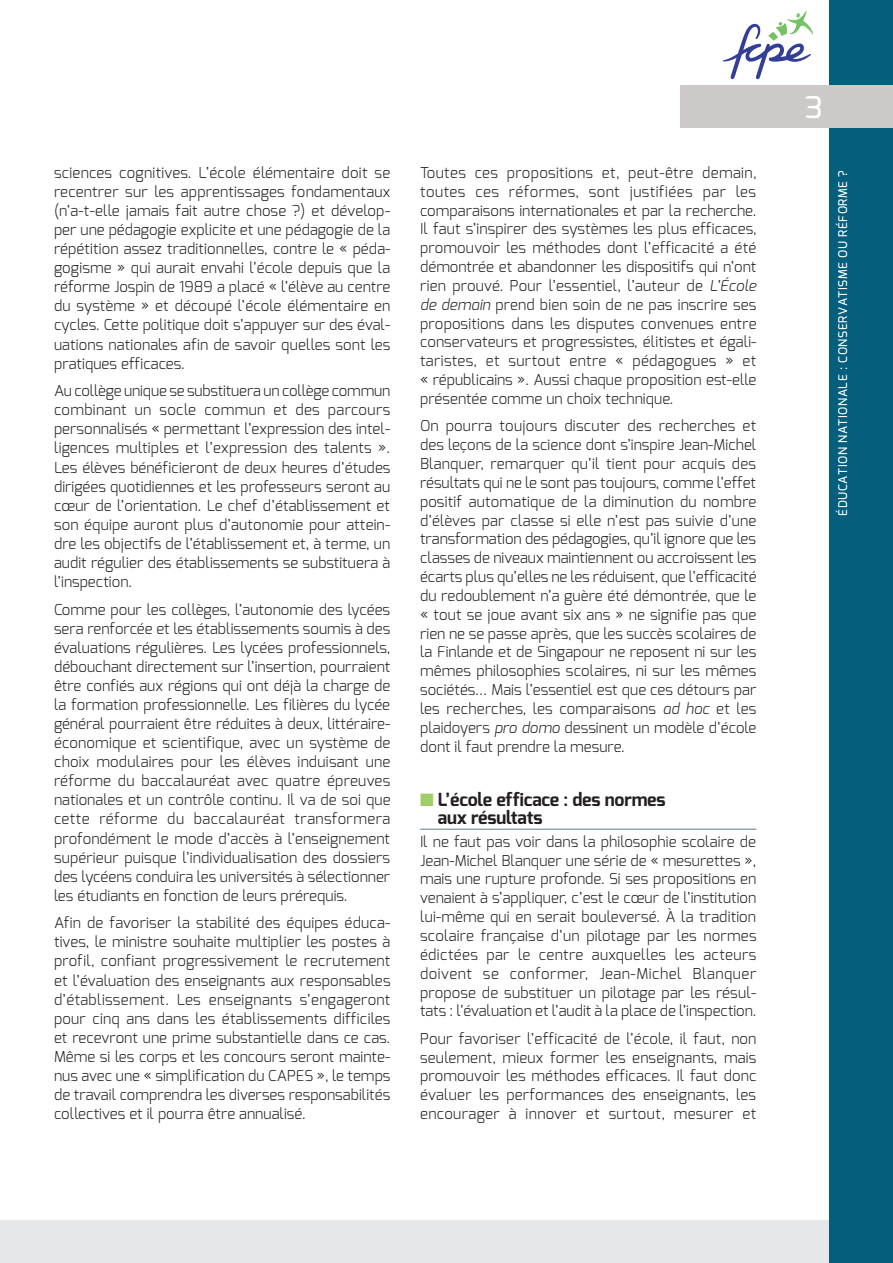
<style>
.page{position:relative;width:893px;height:1263px;background:#fff}
.page>*{position:absolute;margin:0;border:0;box-sizing:border-box;transform-origin:0 0}
.t1{font:500 30px "Exo";color:#fff}
.inter{font:700 18px/18.1px "Exo";letter-spacing:-.01em;color:#231f20}
.Texte{font:300 15px/19px "Exo";letter-spacing:.005em;color:#231f20;text-align:justify}
.t2{font:500 12px "Exo";letter-spacing:.05em;color:#fff}
.s1{font-style:italic}
.s2{color:#9fce66}
</style>
<div class="page">
<svg style="left:723px;top:11px;width:90px;height:69px"></svg>
<hr style="left:420px;top:829px;width:336px;height:1px;background:#758a93">
<div style="left:0;top:1220px;width:893px;height:43px;background:#e6e7e9"></div>
<div style="left:829px;top:0;width:64px;height:1263px;background:#045e7c"></div>
<div style="left:680px;top:85px;width:213px;height:43px;background:#cdc9c8"></div>
<p class="Texte" style="left:54px;top:163px;width:338px">sciences cognitives. L’école élémentaire doit se recentrer sur les apprentissages fondamentaux (n’a-t-elle jamais fait autre chose ?) et dévelop&shy;per une pédagogie explicite et une pédagogie de la répétition assez traditionnelles, contre le « péda&shy;gogisme » qui aurait envahi l’école depuis que la réforme Jospin de 1989 a placé « l’élève au centre du système » et découpé l’école élémentaire en cycles. Cette politique doit s’appuyer sur des éval&shy;uations nationales afin de savoir quelles sont les pratiques efficaces.</p>
<p class="Texte" style="left:54px;top:381px;width:338px">Au collège unique se substituera un collège commun combinant un socle commun et des parcours personnalisés « permettant l’expression des intel&shy;ligences multiples et l’expression des talents ».<br>Les élèves bénéficieront de deux heures d’études dirigées quotidiennes et les professeurs seront au cœur de l’orientation. Le chef d’établissement et son équipe auront plus d’autonomie pour attein&shy;dre les objectifs de l’établissement et, à terme, un audit régulier des établissements se substituera à l’inspection.</p>
<p class="Texte" style="left:54px;top:600px;width:338px">Comme pour les collèges, l’autonomie des lycées sera renforcée et les établissements soumis à des évaluations régulières. Les lycées professionnels, débouchant directement sur l’insertion, pourraient être confiés aux régions qui ont déjà la charge de la formation professionnelle. Les filières du lycée général pourraient être réduites à deux, littéraire&shy;économique et scientifique, avec un système de choix modulaires pour les élèves induisant une réforme du baccalauréat avec quatre épreuves nationales et un contrôle continu. Il va de soi que cette réforme du baccalauréat transformera profondément le mode d’accès à l’enseignement supérieur puisque l’individualisation des dossiers des lycéens conduira les universités à sélectionner les étudiants en fonction de leurs prérequis.</p>
<p class="Texte" style="left:54px;top:913px;width:338px">Afin de favoriser la stabilité des équipes éduca&shy;tives, le ministre souhaite multiplier les postes à profil, confiant progressivement le recrutement et l’évaluation des enseignants aux responsables d’établissement. Les enseignants s’engageront pour cinq ans dans les établissements difficiles et recevront une prime substantielle dans ce cas.<br>Même si les corps et les concours seront mainte&shy;nus avec une « simplification du CAPES », le temps de travail comprendra les diverses responsabilités collectives et il pourra être annualisé.</p>
<p class="Texte" style="left:420px;top:163px;width:338px">Toutes ces propositions et, peut-être demain, toutes ces réformes, sont justifiées par les comparaisons internationales et par la recherche.<br>Il faut s’inspirer des systèmes les plus efficaces, promouvoir les méthodes dont l’efficacité a été démontrée et abandonner les dispositifs qui n’ont rien prouvé. Pour l’essentiel, l’auteur de <span class="s1">L’École de demain</span> prend bien soin de ne pas inscrire ses propositions dans les disputes convenues entre conservateurs et progressistes, élitistes et égali&shy;taristes, et surtout entre « pédagogues » et « républicains ». Aussi chaque proposition est-elle présentée comme un choix technique.</p>
<p class="Texte" style="left:420px;top:416px;width:338px">On pourra toujours discuter des recherches et des leçons de la science dont s’inspire Jean-Michel Blanquer, remarquer qu’il tient pour acquis des résultats qui ne le sont pas toujours, comme l’effet positif automatique de la diminution du nombre d’élèves par classe si elle n’est pas suivie d’une transformation des pédagogies, qu’il ignore que les classes de niveaux maintiennent ou accroissent les écarts plus qu’elles ne les réduisent, que l’efficacité du redoublement n’a guère été démontrée, que le « tout se joue avant six ans » ne signifie pas que rien ne se passe après, que les succès scolaires de la Finlande et de Singapour ne reposent ni sur les mêmes philosophies scolaires, ni sur les mêmes sociétés… Mais l’essentiel est que ces détours par les recherches, les comparaisons <span class="s1">ad hoc</span> et les plaidoyers <span class="s1">pro domo</span> dessinent un modèle d’école dont il faut prendre la mesure.</p>
<p class="inter" style="left:438px;top:790px;width:229px;text-indent:-18px"><span class="s2">■</span> L’école efficace : des normes aux résultats</p>
<p class="Texte" style="left:420px;top:832px;width:338px">Il ne faut pas voir dans la philosophie scolaire de Jean-Michel Blanquer une série de « mesurettes », mais une rupture profonde. Si ses propositions en venaient à s’appliquer, c’est le cœur de l’institution lui-même qui en serait bouleversé. À la tradition scolaire française d’un pilotage par les normes édictées par le centre auxquelles les acteurs doivent se conformer, Jean-Michel Blanquer propose de substituer un pilotage par les résul&shy;tats : l’évaluation et l’audit à la place de l’inspection.</p>
<p class="Texte" style="left:420px;top:1029px;width:338px">Pour favoriser l’efficacité de l’école, il faut, non seulement, mieux former les enseignants, mais promouvoir les méthodes efficaces. Il faut donc évaluer les performances des enseignants, les encourager à innover et surtout, mesurer et</p>
<p class="t1" style="left:805px;top:88px;width:19px">3</p>
<p class="t2" style="left:835px;top:516px;width:347px;rotate:-90deg">ÉDUCATION NATIONALE : CONSERVATISME OU RÉFORME ?</p>
</div>
